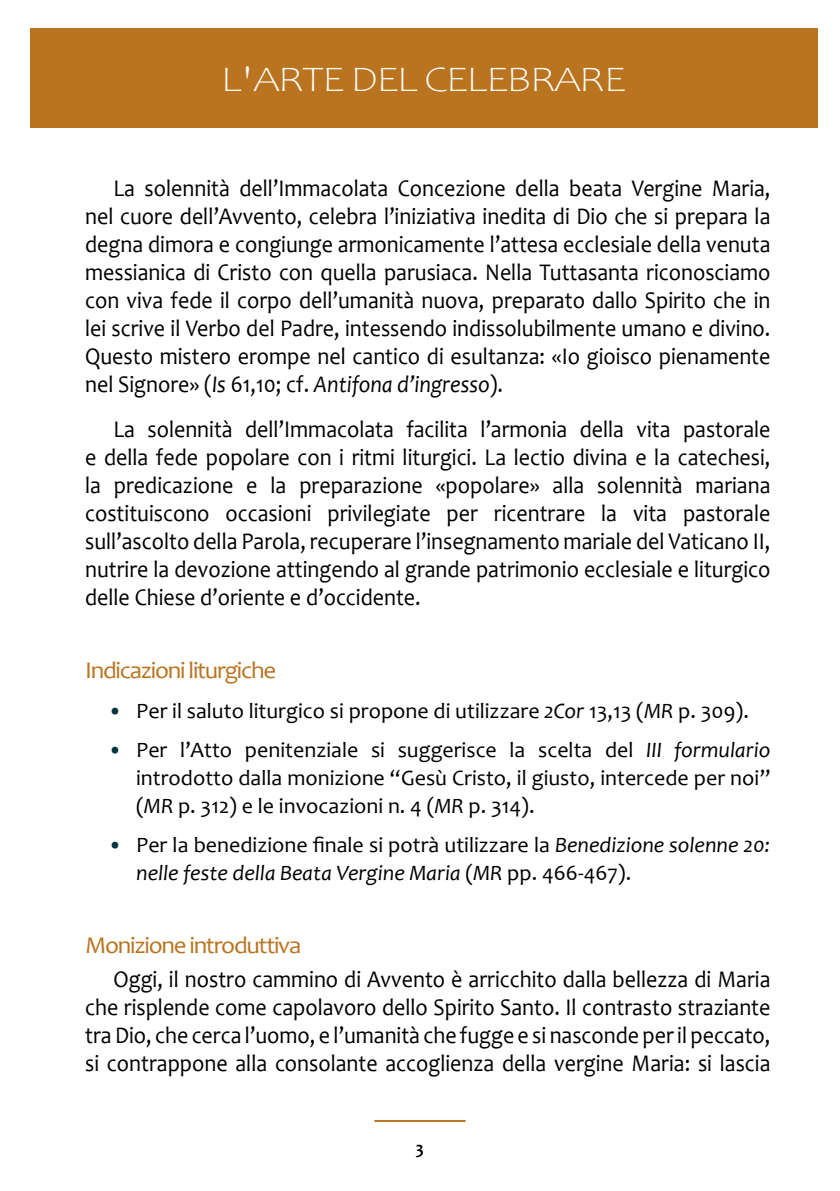
<style>
.page{position:relative;width:840px;height:1191px;background:#fff}
.page>*{position:absolute;margin:0;border:0;box-sizing:border-box;transform-origin:0 0}
.t1{font:300 36px "Candara";letter-spacing:-.04em;color:#fff;scale:1.2 1}
.t2{font:24px/28px "Candara";color:#000;text-align:justify;scale:.92 1}
.t3{font:24px "Candara";letter-spacing:-.05em;color:#ba7420;scale:1.04 1}
.t4{font:22px/28px "Candara";color:#000;text-align:justify}
.t5{font:italic 22px/28px "Candara";color:#000}
.t6{font:700 18px "Candara";color:#000;scale:.95 1}
.s1{font-style:italic}
.s2{color:#01343d}
.s3{font-style:normal;color:#01343d}
.s4{font-style:normal}
</style>
<div class="page">
<hr style="left:374px;top:1120px;width:91px;height:2px;background:#ba7420">
<div style="left:30px;top:28px;width:786px;height:100px;background:#ba7420"></div>
<h1 class="t1" style="left:221px;top:60px;width:339px">L'ARTE DEL CELEBRARE</h1>
<p class="t2" style="left:85px;top:174px;width:746px;text-indent:28px">La solennità dell’Immacolata Concezione della beata Vergine Maria, nel cuore dell’Avvento, celebra l’iniziativa inedita di Dio che si prepara la degna dimora e congiunge armonicamente l’attesa ecclesiale della venuta messianica di Cristo con quella parusiaca. Nella Tuttasanta riconosciamo con viva fede il corpo dell’umanità nuova, preparato dallo Spirito che in lei scrive il Verbo del Padre, intessendo indissolubilmente umano e divino.<br>Questo mistero erompe nel cantico di esultanza: «Io gioisco pienamente nel Signore» (<span class="s1">Is</span> 61,10; cf. <span class="s1">Antifona d’ingresso</span>).</p>
<p class="t2" style="left:85px;top:415px;width:746px;text-indent:28px">La solennità dell’Immacolata facilita l’armonia della vita pastorale e della fede popolare con i ritmi liturgici. La lectio divina e la catechesi, la predicazione e la preparazione «popolare» alla solennità mariana costituiscono occasioni privilegiate per ricentrare la vita pastorale sull’ascolto della Parola, recuperare l’insegnamento mariale del Vaticano II, nutrire la devozione attingendo al grande patrimonio ecclesiale e liturgico delle Chiese d’oriente e d’occidente.</p>
<p class="t3" style="left:85px;top:655px;width:185px">Indicazioni liturgiche</p>
<p class="t4" style="left:108px;top:696px;width:642px"><span class="s2">•</span> Per il saluto liturgico si propone di utilizzare <span class="s1">2Cor</span> 13,13 (<span class="s1">MR</span> p. 309).</p>
<p class="t4" style="left:136px;top:735px;width:635px;text-indent:-28px"><span class="s2">•</span> Per l’Atto penitenziale si suggerisce la scelta del <span class="s1">III formulario </span>introdotto dalla monizione “Gesù Cristo, il giusto, intercede per noi” (<span class="s1">MR</span> p. 312) e le invocazioni n. 4 (<span class="s1">MR</span> p. 314).</p>
<p class="t5" style="left:136px;top:831px;width:635px;text-indent:-28px"><span class="s3">•</span> <span class="s4">Per la benedizione finale si potrà utilizzare la</span> Benedizione solenne 20: nelle feste della Beata Vergine Maria <span class="s4">(</span>MR <span class="s4">pp. 466-467).</span></p>
<p class="t3" style="left:85px;top:930px;width:209px">Monizione introduttiva</p>
<p class="t2" style="left:85px;top:965px;width:746px;text-indent:28px">Oggi, il nostro cammino di Avvento è arricchito dalla bellezza di Maria che risplende come capolavoro dello Spirito Santo. Il contrasto straziante tra Dio, che cerca l’uomo, e l’umanità che fugge e si nasconde per il peccato, si contrappone alla consolante accoglienza della vergine Maria: si lascia</p>
<p class="t6" style="left:416px;top:1137px;width:10px">3</p>
</div>
